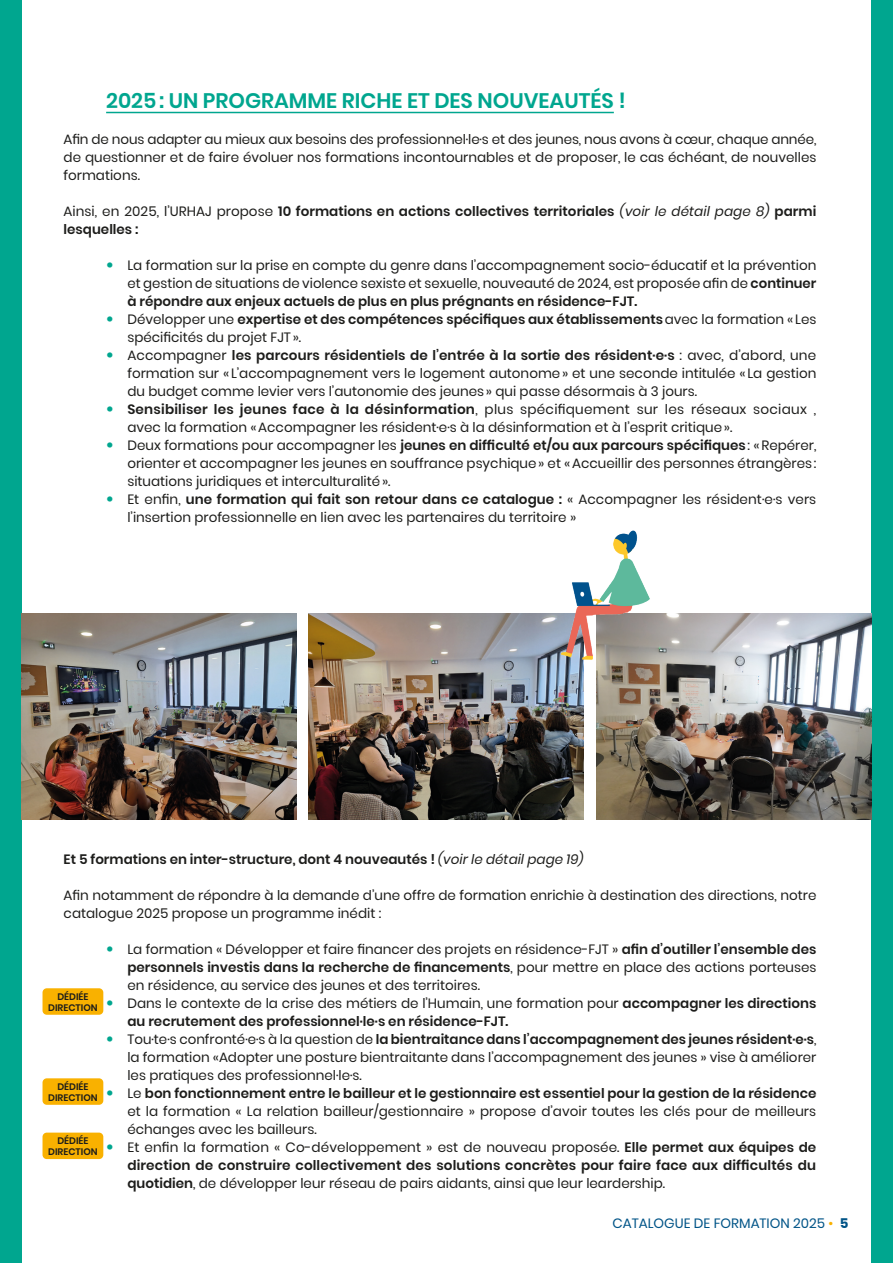
<style>
.page{position:relative;width:893px;height:1263px;background:#fff}
.page>*{position:absolute;margin:0;border:0;box-sizing:border-box;transform-origin:0 0}
.INTERTITRE{font:600 21px "Poppins";color:#00a68f}
.t1{font:13.5px/18px "Poppins";color:#1d1d1b;text-align:justify}
.t2{font:600 13.5px/18px "Poppins";color:#1d1d1b}
.t3{font:13.5px "Poppins";color:#005487}
.t4{font:600 9.45px "Poppins";color:#1d1d1b}
.s1{font-weight:400}
.s2{font-weight:400;font-style:italic}
.s3{font-size:21px;color:#00a68f}
.s4{font-weight:600}
.s5{font-weight:400;font-size:21px;color:#00a68f}
.s6{color:#f9b100}
.s7{font-weight:700}
</style>
<div class="page">
<div style="left:0;top:0;width:21px;height:1263px;background:#00a68f"></div>
<div style="left:872px;top:0;width:21px;height:1263px;background:#00a68f"></div>
<hr style="left:106px;top:112px;width:508px;height:1px;background:#00a68f">
<img style="left:21px;top:613px;width:276px;height:207px">
<img style="left:308px;top:613px;width:276px;height:207px">
<img style="left:596px;top:613px;width:276px;height:207px">
<img style="left:486px;top:530px;width:265px;height:162px">
<div style="left:43px;top:988px;width:60px;height:27px;background:#f9b100;border-radius:4px"></div>
<div style="left:43px;top:1078px;width:60px;height:27px;background:#f9b100;border-radius:4px"></div>
<div style="left:43px;top:1132px;width:60px;height:27px;background:#f9b100;border-radius:4px"></div>
<p class="INTERTITRE" style="left:106px;top:88px;width:521px">2025: UN PROGRAMME RICHE ET DES NOUVEAUTÉS !</p>
<p class="t1" style="left:64px;top:130px;width:754px">Afin de nous adapter au mieux aux besoins des professionnel·le·s et des jeunes, nous avons à cœur, chaque année, de questionner et de faire évoluer nos formations incontournables et de proposer, le cas échéant, de nouvelles formations.</p>
<p class="t2" style="left:64px;top:202px;width:754px"><span class="s1">Ainsi, en 2025, l’URHAJ propose</span> 10 formations en actions collectives territoriales <span class="s2">(voir le détail page 8)</span> parmi lesquelles :</p>
<p class="t1" style="left:127px;top:256px;width:690px;text-indent:-21px"><span class="s3">•</span> La formation sur la prise en compte du genre dans l’accompagnement socio-éducatif et la prévention et gestion de situations de violence sexiste et sexuelle, nouveauté de 2024, est proposée afin de <span class="s4">continuer à répondre aux enjeux actuels de plus en plus prégnants en résidence-FJT.</span></p>
<p class="t1" style="left:127px;top:310px;width:690px;text-indent:-21px"><span class="s3">•</span> Développer une <span class="s4">expertise et des compétences spécifiques aux établissements</span>avec la formation « Les spécificités du projet FJT».</p>
<p class="t1" style="left:127px;top:346px;width:690px;text-indent:-21px"><span class="s3">•</span> Accompagner <span class="s4">les parcours résidentiels de l’entrée à la sortie des résident·e·s</span> : avec, d’abord, une formation sur « L’accompagnement vers le logement autonome» et une seconde intitulée « La gestion du budget comme levier vers l’autonomie des jeunes» qui passe désormais à 3 jours.</p>
<p class="t1" style="left:127px;top:400px;width:690px;text-indent:-21px"><span class="s3">•</span> <span class="s4">Sensibiliser les jeunes face à la désinformation</span>, plus spécifiquement sur les réseaux sociaux , avec la formation «Accompagner les résident·e·s à la désinformation et à l’esprit critique».</p>
<p class="t1" style="left:127px;top:436px;width:690px;text-indent:-21px"><span class="s3">•</span> Deux formations pour accompagner les <span class="s4">jeunes en difficulté et/ou aux parcours spécifiques</span>: «Repérer, orienter et accompagner les jeunes en souffrance psychique» et «Accueillir des personnes étrangères: situations juridiques et interculturalité».</p>
<p class="t1" style="left:127px;top:490px;width:690px;text-indent:-21px"><span class="s3">•</span> Et enfin, <span class="s4">une formation qui fait son retour dans ce catalogue :</span> « Accompagner les résident·e·s vers l’insertion professionnelle en lien avec les partenaires du territoire »</p>
<p class="t2" style="left:64px;top:850px;width:522px">Et 5 formations en inter-structure, dont 4 nouveautés ! <span class="s2">(voir le détail page 19)</span></p>
<p class="t1" style="left:64px;top:886px;width:754px">Afin notamment de répondre à la demande d’une offre de formation enrichie à destination des directions, notre catalogue 2025 propose un programme inédit :</p>
<p class="t1" style="left:127px;top:940px;width:690px;text-indent:-21px"><span class="s3">•</span> La formation « Développer et faire financer des projets en résidence-FJT » <span class="s4">afin d’outiller l’ensemble des personnels investis dans la recherche de financements</span>, pour mettre en place des actions porteuses en résidence, au service des jeunes et des territoires.</p>
<p class="t2" style="left:127px;top:994px;width:690px;text-indent:-21px"><span class="s5">•</span> <span class="s1">Dans le contexte de la crise des métiers de l’Humain, une formation pour</span> accompagner les directions au recrutement des professionnel·le·s en résidence-FJT.</p>
<p class="t1" style="left:127px;top:1030px;width:691px;text-indent:-21px"><span class="s3">•</span> Tou·te·s confronté·e·s à la question de <span class="s4">la bientraitance dans l’accompagnement des jeunes résident·e·s</span>, la formation «Adopter une posture bientraitante dans l’accompagnement des jeunes » vise à améliorer les pratiques des professionnel·le·s.</p>
<p class="t1" style="left:127px;top:1084px;width:690px;text-indent:-21px"><span class="s3">•</span> Le <span class="s4">bon fonctionnement entre le bailleur et le gestionnaire est essentiel pour la gestion de la résidence </span>et la formation « La relation bailleur/gestionnaire » propose d’avoir toutes les clés pour de meilleurs échanges avec les bailleurs.</p>
<p class="t1" style="left:127px;top:1138px;width:690px;text-indent:-21px"><span class="s3">•</span> Et enfin la formation « Co-développement » est de nouveau proposée. <span class="s4">Elle permet aux équipes de direction de construire collectivement des solutions concrètes pour faire face aux difficultés du quotidien</span>, de développer leur réseau de pairs aidants, ainsi que leur leardership.</p>
<p class="t4" style="left:57px;top:991px;width:33px">DÉDIÉE</p>
<p class="t4" style="left:48px;top:1002px;width:51px">DIRECTION</p>
<p class="t4" style="left:57px;top:1081px;width:33px">DÉDIÉE</p>
<p class="t4" style="left:48px;top:1092px;width:51px">DIRECTION</p>
<p class="t4" style="left:57px;top:1135px;width:33px">DÉDIÉE</p>
<p class="t4" style="left:48px;top:1146px;width:51px">DIRECTION</p>
<p class="t3" style="left:613px;top:1215px;width:238px">CATALOGUE DE FORMATION 2025 <span class="s6">•</span> <span class="s7">5</span></p>
</div>
